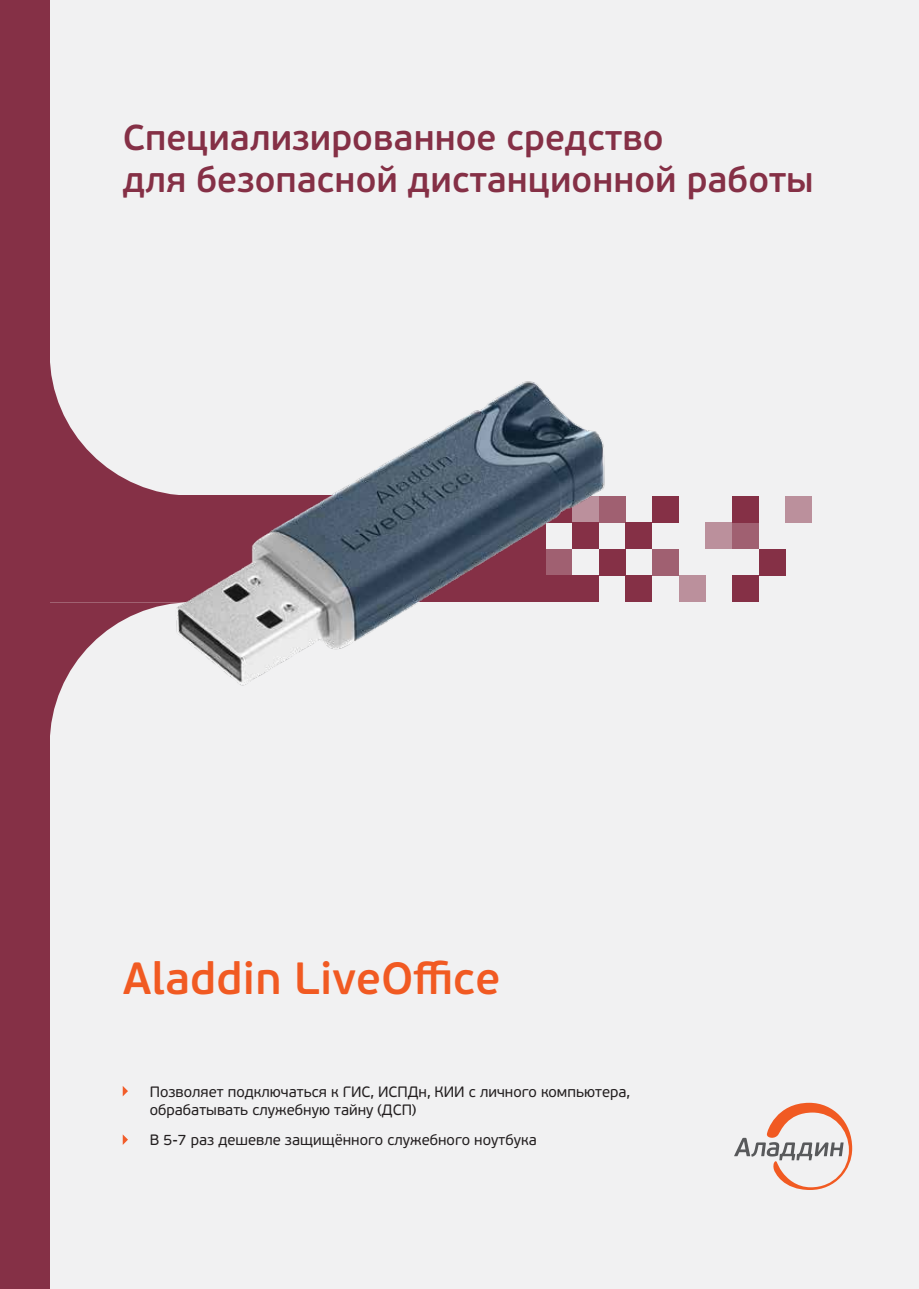
<style>
.page{position:relative;width:919px;height:1289px;background:#fff}
.page>*{position:absolute;margin:0;border:0;box-sizing:border-box;transform-origin:0 0}
.t1{font:600 45px "PF Beau Sans Pro";color:#f15a22}
.t2{font:600 36px/42px "PF Beau Sans Pro";color:#853046}
.t3{font:15px/18px "PF Beau Sans Pro";color:#231f20}
</style>
<div class="page">
<div style="left:0;top:0;width:918px;height:1288px;background:#f1f1f2"></div>
<div style="left:0;top:0;width:50px;height:1288px;background:#853046"></div>
<div style="left:0;top:495px;width:545px;height:107px;background:#853046"></div>
<div style="left:625px;top:522px;width:27px;height:27px;background:#853046"></div>
<div style="left:625px;top:575px;width:27px;height:27px;background:#853046"></div>
<div style="left:652px;top:495px;width:26px;height:27px;background:#853046"></div>
<div style="left:652px;top:549px;width:26px;height:26px;background:#a06071"></div>
<div style="left:678px;top:575px;width:27px;height:27px;background:#bb909c"></div>
<div style="left:705px;top:522px;width:27px;height:27px;background:#bb909c"></div>
<div style="left:732px;top:495px;width:26px;height:27px;background:#853046"></div>
<svg style="left:732px;top:522px;width:26px;height:27px"></svg>
<div style="left:732px;top:575px;width:26px;height:27px;background:#853046"></div>
<div style="left:758px;top:549px;width:27px;height:26px;background:#853046"></div>
<div style="left:785px;top:495px;width:26px;height:27px;background:#bb909c"></div>
<svg style="left:50px;top:602px;width:103px;height:133px"></svg>
<svg style="left:50px;top:363px;width:103px;height:132px"></svg>
<svg style="left:123px;top:1086px;width:5px;height:10px"></svg>
<svg style="left:123px;top:1134px;width:5px;height:10px"></svg>
<svg style="left:734px;top:1102px;width:118px;height:87px"></svg>
<img style="left:153px;top:381px;width:473px;height:305px">
<h2 class="t2" style="left:123px;top:118px;width:692px">Специализированное средство<br>для безопасной дистанционной работы</h2>
<h1 class="t1" style="left:123px;top:952px;width:379px">Aladdin LiveOffice</h1>
<p class="t3" style="left:150px;top:1082px;width:482px">Позволяет подключаться к ГИС, ИСПДн, КИИ с личного компьютера, обрабатывать служебную тайну (ДСП)</p>
<p class="t3" style="left:150px;top:1131px;width:388px">В 5-7 раз дешевле защищённого служебного ноутбука</p>
</div>
